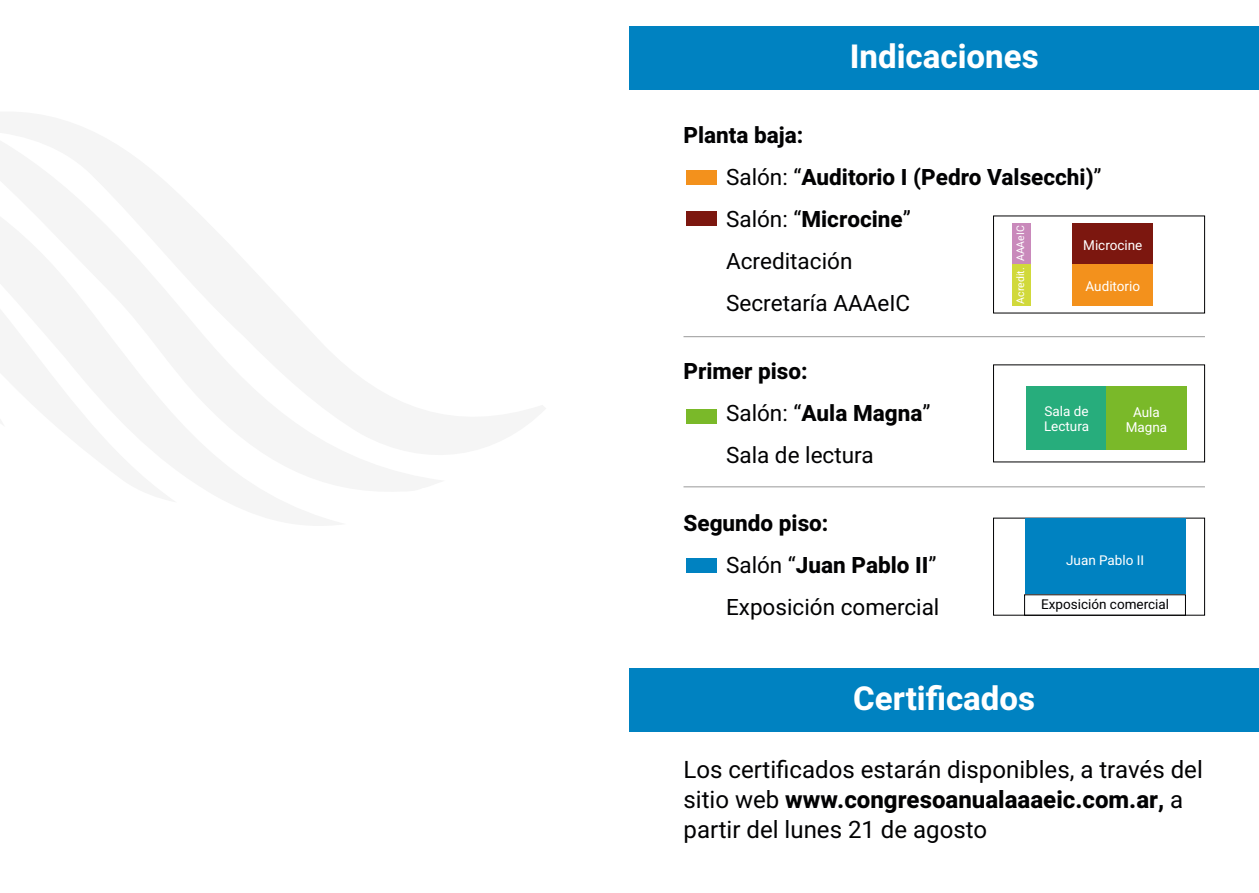
<style>
.page{position:relative;width:1259px;height:893px;background:#fff}
.page>*{position:absolute;margin:0;border:0;box-sizing:border-box;transform-origin:0 0}
.t1{font:700 33px "Heebo";color:#fff}
.t2{font:24px/30px "Heebo";color:#020203}
.t3{font:800 22.5px/42px "Heebo";color:#020203}
.t4{font:22.5px/42px "Heebo";color:#020203}
.t5{font:13.5px/15px "Heebo";color:#fff;text-align:center}
.t6{font:13.5px "Heebo";color:#020203}
.t7{font:10.5px "Heebo";color:#fff}
.s1{font-weight:400}
.s2{font-weight:800}
</style>
<div class="page">
<hr style="left:683px;top:336px;width:522px;height:1px;background:#999">
<hr style="left:683px;top:486px;width:522px;height:1px;background:#999">
<div style="left:629px;top:26px;width:630px;height:64px;background:#0082c1"></div>
<div style="left:686px;top:410px;width:30px;height:14px;background:#7ab929"></div>
<div style="left:686px;top:559px;width:30px;height:14px;background:#0082c1"></div>
<div style="left:629px;top:668px;width:630px;height:64px;background:#0082c1"></div>
<div style="left:993px;top:216px;width:212px;height:97px;border:1px solid #020203"></div>
<div style="left:993px;top:364px;width:212px;height:98px;border:1px solid #020203"></div>
<div style="left:993px;top:518px;width:212px;height:98px;border:1px solid #020203"></div>
<div style="left:1024px;top:518px;width:161px;height:76px;background:#0082c1"></div>
<div style="left:1026px;top:386px;width:80px;height:64px;background:#27ad7c"></div>
<div style="left:1106px;top:386px;width:81px;height:64px;background:#7ab929"></div>
<div style="left:1024px;top:594px;width:161px;height:22px;border:1px solid #020203"></div>
<div style="left:1072px;top:223px;width:81px;height:41px;background:#7c170f"></div>
<div style="left:1072px;top:264px;width:81px;height:42px;background:#f3911c"></div>
<div style="left:1012px;top:223px;width:18px;height:41px;background:#c989bb"></div>
<div style="left:1012px;top:264px;width:18px;height:42px;background:#d1d93b"></div>
<div style="left:686px;top:171px;width:30px;height:14px;background:#f3911c"></div>
<div style="left:686px;top:211px;width:30px;height:14px;background:#7c170f"></div>
<h1 class="t1" style="left:850px;top:33px;width:190px">Indicaciones</h1>
<p class="t3" style="left:726px;top:114px;width:377px;text-indent:-43px">Planta baja:<br><span class="s1">Salón: “</span>Auditorio I (Pedro Valsecchi)<span class="s1">”<br>Salón: “</span>Microcine<span class="s1">”<br>Acreditación<br>Secretaría AAAeIC</span></p>
<p class="t7" style="left:1013px;top:261px;width:37px;rotate:-90deg">AAAeIC</p>
<p class="t7" style="left:1013px;top:304px;width:38px;rotate:-90deg">Acredit.</p>
<p class="t5" style="left:1083px;top:238px;width:61px">Microcine</p>
<p class="t5" style="left:1085px;top:279px;width:56px">Auditorio</p>
<p class="t4" style="left:726px;top:350px;width:206px;text-indent:-43px"><span class="s2">Primer piso:<br></span>Salón: “<span class="s2">Aula Magna</span>”<br>Sala de lectura</p>
<p class="t4" style="left:726px;top:502px;width:215px;text-indent:-43px"><span class="s2">Segundo piso:<br></span>Salón “<span class="s2">Juan Pablo II</span>”<br>Exposición comercial</p>
<p class="t5" style="left:1044px;top:404px;width:47px;text-align:left">Sala de<br>Lectura</p>
<p class="t5" style="left:1125px;top:405px;width:43px">Aula<br>Magna</p>
<p class="t5" style="left:1066px;top:552px;width:80px">Juan Pablo II</p>
<p class="t6" style="left:1041px;top:594px;width:129px">Exposición comercial</p>
<h1 class="t1" style="left:853px;top:675px;width:183px">Certificados</h1>
<p class="t2" style="left:683px;top:754px;width:521px">Los certificados estarán disponibles, a través del sitio web <span class="s2">www.congresoanualaaaeic.com.ar,</span> a partir del lunes 21 de agosto</p>
</div>
